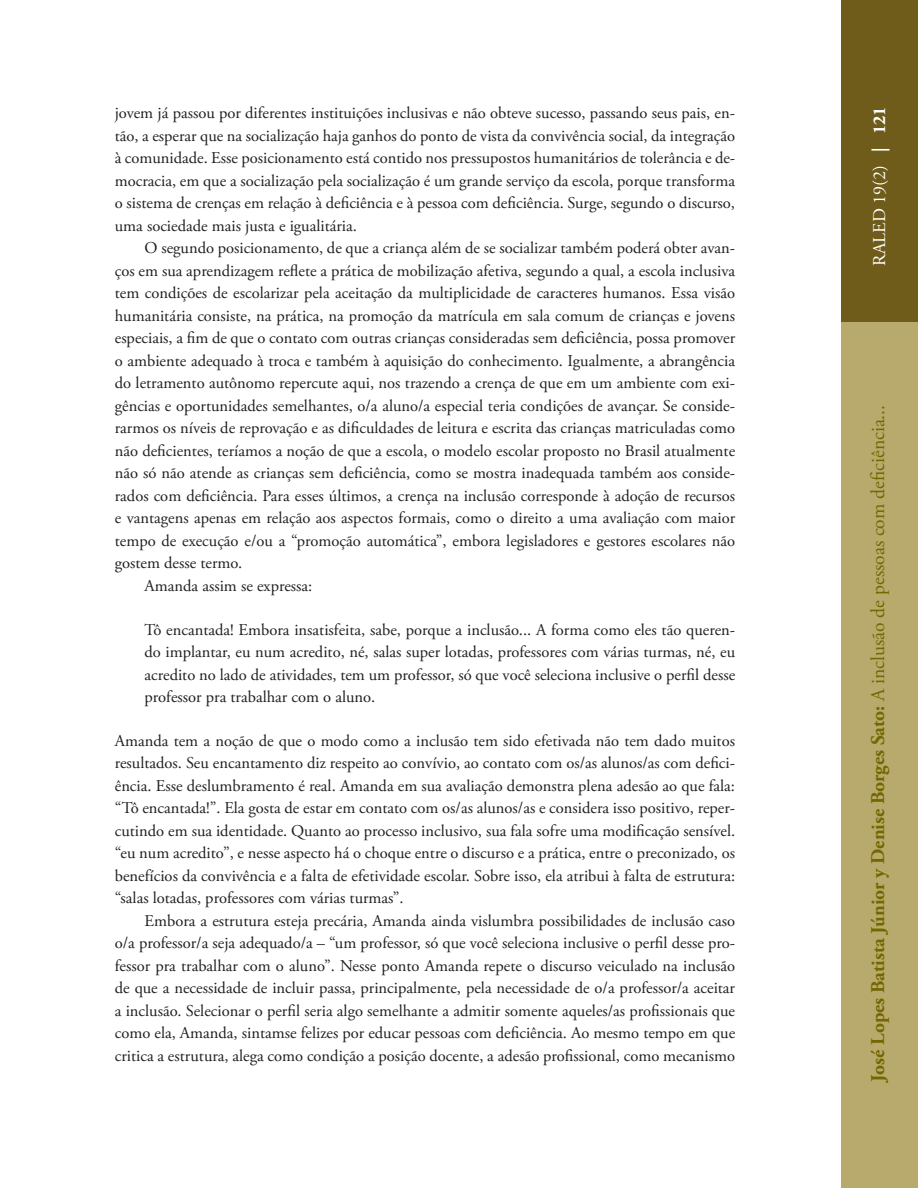
<style>
.page{position:relative;width:918px;height:1188px;background:#fff}
.page>*{position:absolute;margin:0;border:0;box-sizing:border-box;transform-origin:0 0}
.t1{font:700 19.5px "Adobe Garamond Pro";color:#746600}
.t2{font:18px "Adobe Garamond Pro";color:#fff}
.Textos{font:16.5px/22.5px "Adobe Garamond Pro";color:#231f20;text-align:justify}
.TextoPrimero{font:16.5px/22.5px "Adobe Garamond Pro";color:#231f20;text-align:justify}
.citas{font:16.5px/22.5px "Adobe Garamond Pro";color:#231f20;text-align:justify}
.s1{font-weight:700}
.s2{font-weight:400}
</style>
<div class="page">
<div style="left:841px;top:0;width:77px;height:1188px;background:#b7aa6c"></div>
<div style="left:841px;top:0;width:77px;height:322px;background:#6f5c1a"></div>
<p class="TextoPrimero" style="left:115px;top:102px;width:622px">jovem já passou por diferentes instituições inclusivas e não obteve sucesso, passando seus pais, en&shy;tão, a esperar que na socialização haja ganhos do ponto de vista da convivência social, da integração à comunidade. Esse posicionamento está contido nos pressupostos humanitários de tolerância e de&shy;mocracia, em que a socialização pela socialização é um grande serviço da escola, porque transforma o sistema de crenças em relação à deficiência e à pessoa com deficiência. Surge, segundo o discurso, uma sociedade mais justa e igualitária.</p>
<p class="Textos" style="left:115px;top:237px;width:622px;text-indent:30px">O segundo posicionamento, de que a criança além de se socializar também poderá obter avan&shy;ços em sua aprendizagem reflete a prática de mobilização afetiva, segundo a qual, a escola inclusiva tem condições de escolarizar pela aceitação da multiplicidade de caracteres humanos. Essa visão humanitária consiste, na prática, na promoção da matrícula em sala comum de crianças e jovens especiais, a fim de que o contato com outras crianças consideradas sem deficiência, possa promover o ambiente adequado à troca e também à aquisição do conhecimento. Igualmente, a abrangência do letramento autônomo repercute aqui, nos trazendo a crença de que em um ambiente com exi&shy;gências e oportunidades semelhantes, o/a aluno/a especial teria condições de avançar. Se conside&shy;rarmos os níveis de reprovação e as dificuldades de leitura e escrita das crianças matriculadas como não deficientes, teríamos a noção de que a escola, o modelo escolar proposto no Brasil atualmente não só não atende as crianças sem deficiência, como se mostra inadequada também aos conside&shy;rados com deficiência. Para esses últimos, a crença na inclusão corresponde à adoção de recursos e vantagens apenas em relação aos aspectos formais, como o direito a uma avaliação com maior tempo de execução e/ou a “promoção automática”, embora legisladores e gestores escolares não gostem desse termo.</p>
<p class="Textos" style="left:145px;top:575px;width:169px">Amanda assim se expressa:</p>
<p class="citas" style="left:145px;top:619px;width:592px">Tô encantada! Embora insatisfeita, sabe, porque a inclusão... A forma como eles tão queren&shy;do implantar, eu num acredito, né, salas super lotadas, professores com várias turmas, né, eu acredito no lado de atividades, tem um professor, só que você seleciona inclusive o perfil desse professor pra trabalhar com o aluno.</p>
<p class="TextoPrimero" style="left:115px;top:730px;width:622px">Amanda tem a noção de que o modo como a inclusão tem sido efetivada não tem dado muitos resultados. Seu encantamento diz respeito ao convívio, ao contato com os/as alunos/as com defici&shy;ência. Esse deslumbramento é real. Amanda em sua avaliação demonstra plena adesão ao que fala: “Tô encantada!”. Ela gosta de estar em contato com os/as alunos/as e considera isso positivo, reper&shy;cutindo em sua identidade. Quanto ao processo inclusivo, sua fala sofre uma modificação sensível. “eu num acredito”, e nesse aspecto há o choque entre o discurso e a prática, entre o preconizado, os benefícios da convivência e a falta de efetividade escolar. Sobre isso, ela atribui à falta de estrutura: “salas lotadas, professores com várias turmas”.</p>
<p class="Textos" style="left:115px;top:910px;width:622px;text-indent:30px">Embora a estrutura esteja precária, Amanda ainda vislumbra possibilidades de inclusão caso o/a professor/a seja adequado/a – “um professor, só que você seleciona inclusive o perfil desse pro&shy;fessor pra trabalhar com o aluno”. Nesse ponto Amanda repete o discurso veiculado na inclusão de que a necessidade de incluir passa, principalmente, pela necessidade de o/a professor/a aceitar a inclusão. Selecionar o perfil seria algo semelhante a admitir somente aqueles/as profissionais que como ela, Amanda, sintamse felizes por educar pessoas com deficiência. Ao mesmo tempo em que critica a estrutura, alega como condição a posição docente, a adesão profissional, como mecanismo</p>
<p class="t2" style="left:869px;top:266px;width:161px;rotate:-90deg">RALED 19(2) <span class="s1">| 121</span></p>
<p class="t1" style="left:867px;top:1082px;width:678px;rotate:-90deg">José Lopes Batista Júnior y Denise Borges Sato: <span class="s2">A inclusão de pessoas com deficiência...</span></p>
</div>
